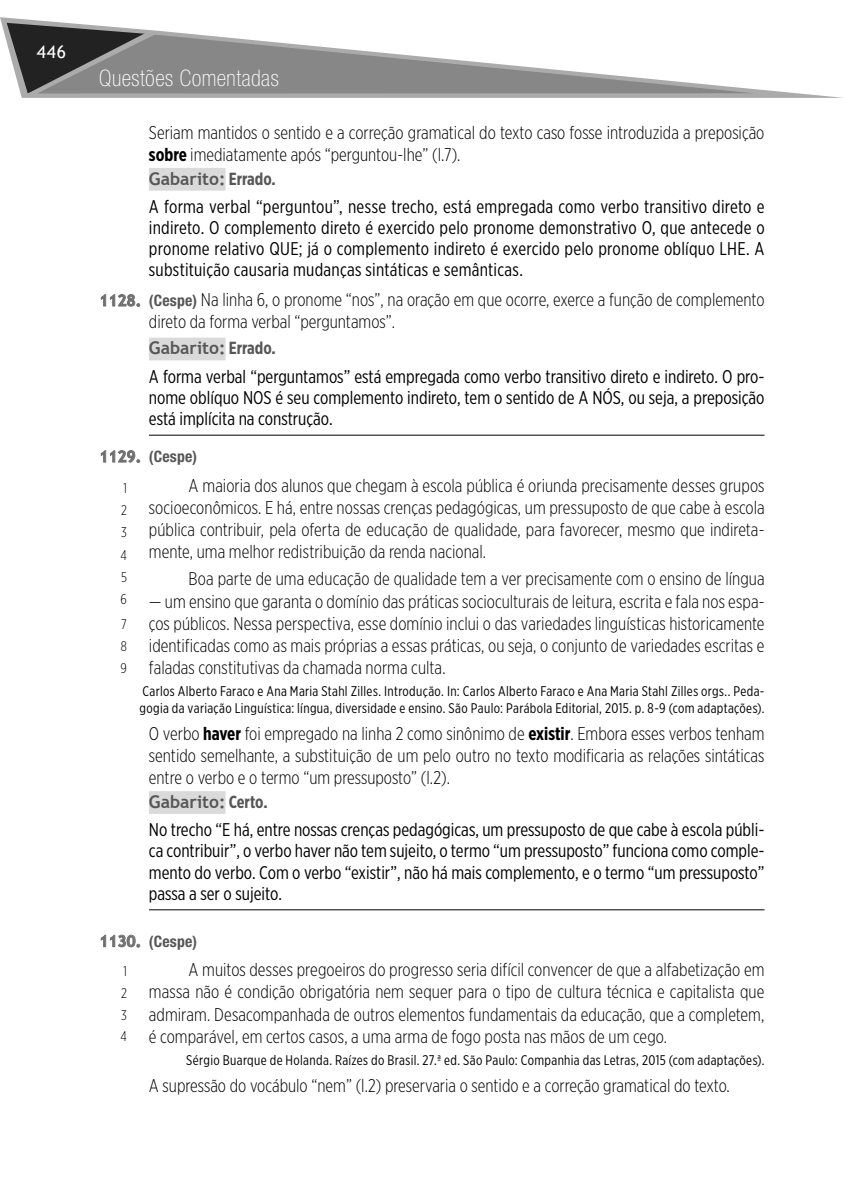
<style>
.page{position:relative;width:844px;height:1191px;background:#fff}
.page>*{position:absolute;margin:0;border:0;box-sizing:border-box;transform-origin:0 0}
.t1{font:100 condensed 22.75px "Helvetica Neue LT Std";letter-spacing:.02em;color:#fff}
.t2{font:300 18.38px/22.2px "Gotham X Narrow";color:#000;text-align:justify}
.t3{font:18.38px/21.2px "Gotham X Narrow";color:#000;text-align:justify}
.t4{font:700 17.5px "Trebuchet MS";color:#575757}
.t5{font:17.5px "Trebuchet MS";color:#fff}
.t6{font:700 condensed 15.75px "Helvetica Neue LT Std";letter-spacing:.01em;color:#575757}
.t7{font:14px/17px "Gotham X Narrow";letter-spacing:.025em;color:#000}
.t8{font:300 14px/22.2px "Gotham X Narrow";color:#000;text-align:justify}
.s1{font-weight:700}
.s2{font-family:"Gotham X Narrow"}
.s3{font-family:"Trebuchet MS";font-weight:700;font-size:15.75px;color:#6f6f6f}
.s4{font-family:"Helvetica Neue LT Std";font-weight:700;font-stretch:condensed;font-size:15.75px;color:#575757}
.s5{font-family:"Trebuchet MS";font-stretch:normal;color:#6f6f6f}
</style>
<div class="page">
<svg style="left:0;top:17px;width:843px;height:81px"></svg>
<svg style="left:4px;top:20px;width:153px;height:77px;background:#717171"></svg>
<div style="left:149px;top:168px;width:76px;height:23px;background:#dadada"></div>
<div style="left:149px;top:338px;width:76px;height:22px;background:#dadada"></div>
<hr style="left:149px;top:435px;width:615px;height:1px;background:#000">
<div style="left:149px;top:791px;width:76px;height:23px;background:#dadada"></div>
<hr style="left:149px;top:909px;width:615px;height:1px;background:#000">
<svg style="left:100px;top:294px;width:40px;height:13px"></svg>
<svg style="left:100px;top:450px;width:40px;height:13px"></svg>
<svg style="left:100px;top:934px;width:40px;height:14px"></svg>
<p class="t5" style="left:37px;top:40px;width:31px">446</p>
<p class="t1" style="left:99px;top:65px;width:181px">Questões Comentadas</p>
<p class="t2" style="left:149px;top:121px;width:617px">Seriam mantidos o sentido e a correção gramatical do texto caso fosse introduzida a preposição <span class="s1">sobre</span> imediatamente após “perguntou-lhe” (l.7).</p>
<p class="t4" style="left:149px;top:167px;width:128px">Gabarito: <span class="s2">Errado.</span></p>
<p class="t3" style="left:149px;top:196px;width:617px">A forma verbal “perguntou”, nesse trecho, está empregada como verbo transitivo direto e indireto. O complemento direto é exercido pelo pronome demonstrativo O, que antecede o pronome relativo QUE; já o complemento indireto é exercido pelo pronome oblíquo LHE. A substituição causaria mudanças sintáticas e semânticas.</p>
<p class="t2" style="left:149px;top:288px;width:617px;text-indent:-50px"><span class="s3">1128.</span> <span class="s4">(Cespe)</span> Na linha 6, o pronome “nos”, na oração em que ocorre, exerce a função de complemento direto da forma verbal “perguntamos”.</p>
<p class="t4" style="left:149px;top:337px;width:128px">Gabarito: <span class="s2">Errado.</span></p>
<p class="t3" style="left:149px;top:365px;width:617px">A forma verbal “perguntamos” está empregada como verbo transitivo direto e indireto. O pro&shy;nome oblíquo NOS é seu complemento indireto, tem o sentido de A NÓS, ou seja, a preposição está implícita na construção.</p>
<p class="t6" style="left:99px;top:447px;width:99px"><span class="s5">1129.</span> (Cespe)</p>
<p class="t2" style="left:149px;top:474px;width:617px;text-indent:40px">A maioria dos alunos que chegam à escola pública é oriunda precisamente desses grupos socioeconômicos. E há, entre nossas crenças pedagógicas, um pressuposto de que cabe à escola pública contribuir, pela oferta de educação de qualidade, para favorecer, mesmo que indireta&shy;mente, uma melhor redistribuição da renda nacional.</p>
<p class="t2" style="left:189px;top:567px;width:577px">Boa parte de uma educação de qualidade tem a ver precisamente com o ensino de língua</p>
<p class="t2" style="left:149px;top:589px;width:617px">— um ensino que garanta o domínio das práticas socioculturais de leitura, escrita e fala nos espa&shy;ços públicos. Nessa perspectiva, esse domínio inclui o das variedades linguísticas historicamente identificadas como as mais próprias a essas práticas, ou seja, o conjunto de variedades escritas e faladas constitutivas da chamada norma culta.</p>
<p class="t7" style="left:139px;top:682px;width:626px">Carlos Alberto Faraco e Ana Maria Stahl Zilles. Introdução. In: Carlos Alberto Faraco e Ana Maria Stahl Zilles orgs.. Peda&shy;gogia da variação Linguística: língua, diversidade e ensino. São Paulo: Parábola Editorial, 2015. p. 8-9 (com adaptações).</p>
<p class="t2" style="left:149px;top:722px;width:617px">O verbo <span class="s1">haver</span> foi empregado na linha 2 como sinônimo de <span class="s1">existir</span>. Embora esses verbos tenham sentido semelhante, a substituição de um pelo outro no texto modificaria as relações sintáticas entre o verbo e o termo “um pressuposto” (l.2).</p>
<p class="t4" style="left:149px;top:790px;width:120px">Gabarito: <span class="s2">Certo.</span></p>
<p class="t3" style="left:149px;top:819px;width:617px">No trecho “E há, entre nossas crenças pedagógicas, um pressuposto de que cabe à escola públi&shy;ca contribuir”, o verbo haver não tem sujeito, o termo “um pressuposto” funciona como comple&shy;mento do verbo. Com o verbo “existir”, não há mais complemento, e o termo “um pressuposto” passa a ser o sujeito.</p>
<p class="t6" style="left:99px;top:931px;width:99px"><span class="s5">1130.</span> (Cespe)</p>
<p class="t2" style="left:149px;top:958px;width:617px;text-indent:40px">A muitos desses pregoeiros do progresso seria difícil convencer de que a alfabetização em massa não é condição obrigatória nem sequer para o tipo de cultura técnica e capitalista que admiram. Desacompanhada de outros elementos fundamentais da educação, que a completem, é comparável, em certos casos, a uma arma de fogo posta nas mãos de um cego.</p>
<p class="t7" style="left:186px;top:1051px;width:579px">Sérgio Buarque de Holanda. Raízes do Brasil. 27.ª ed. São Paulo: Companhia das Letras, 2015 (com adaptações).</p>
<p class="t2" style="left:149px;top:1073px;width:582px">A supressão do vocábulo “nem” (l.2) preservaria o sentido e a correção gramatical do texto.</p>
<p class="t8" style="left:120px;top:476px;width:8px">1<br>2<br>3<br>4<br>5<br>6</p>
<p class="t8" style="left:120px;top:613px;width:8px">7<br>8<br>9</p>
<p class="t8" style="left:120px;top:960px;width:8px;line-height:21.7px">1<br>2<br>3<br>4</p>
</div>
